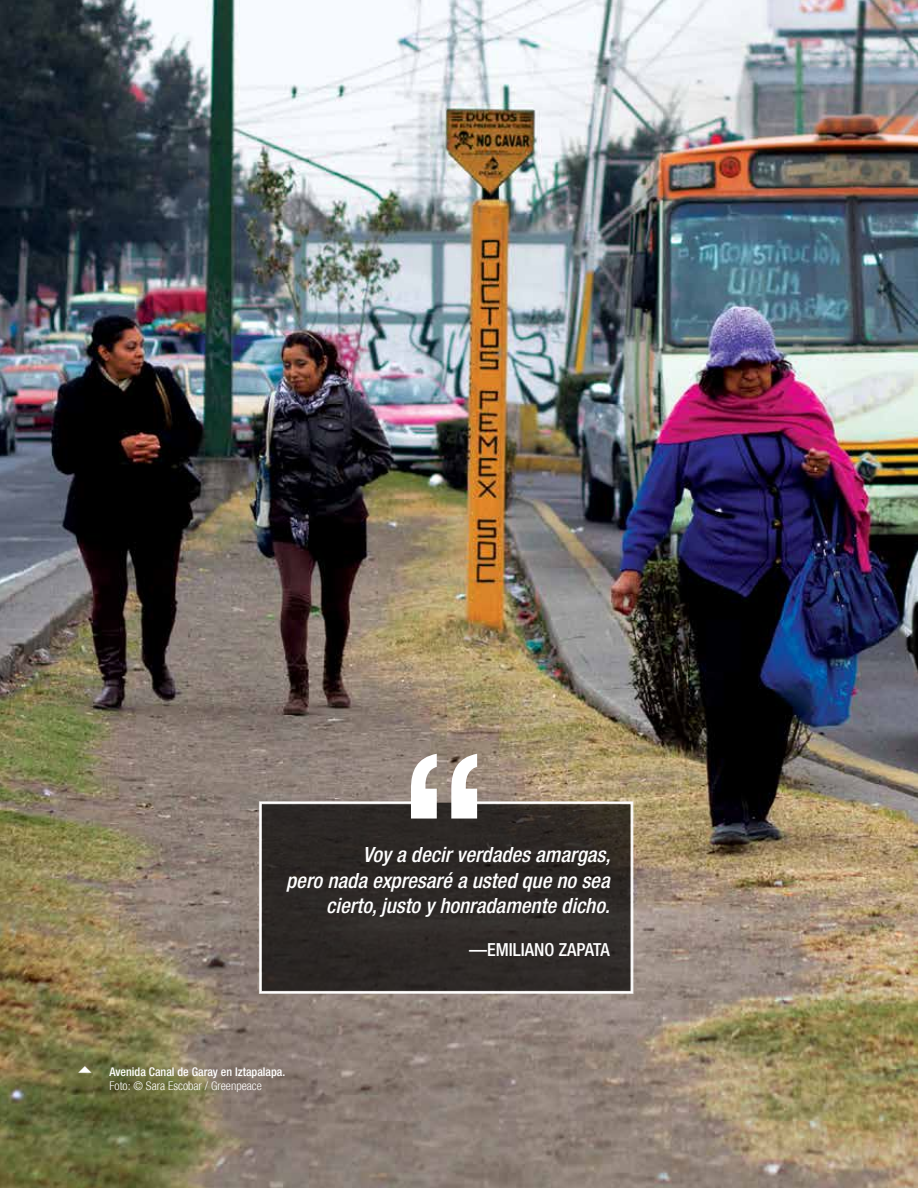
<style>
.page{position:relative;width:918px;height:1188px;background:#fff}
.page>*{position:absolute;margin:0;border:0;box-sizing:border-box;transform-origin:0 0}
.t1{font:italic 500 condensed 21px/25.2px "Helvetica Neue";color:#fff;text-align:right}
.t2{font:500 condensed 18px "Helvetica Neue";color:#fff}
.t3{font:500 condensed 12px "Helvetica Neue";color:#fff}
.t4{font:300 condensed 12px "Helvetica Neue";color:#fff}
</style>
<div class="page">
<img style="left:0;top:0;width:918px;height:1188px">
<svg style="left:411px;top:754px;width:66px;height:47px"></svg>
<svg style="left:259px;top:801px;width:374px;height:193px"></svg>
<svg style="left:78px;top:1066px;width:13px;height:7px"></svg>
<p class="t1" style="left:286px;top:842px;width:326px">Voy a decir verdades amargas,<br>pero nada expresaré a usted que no sea cierto, justo y honradamente dicho.</p>
<p class="t2" style="left:469px;top:939px;width:142px">—EMILIANO ZAPATA</p>
<p class="t3" style="left:110px;top:1064px;width:177px">Avenida Canal de Garay en Iztapalapa.</p>
<p class="t4" style="left:110px;top:1079px;width:154px">Foto: © Sara Escobar / Greenpeace</p>
</div>
